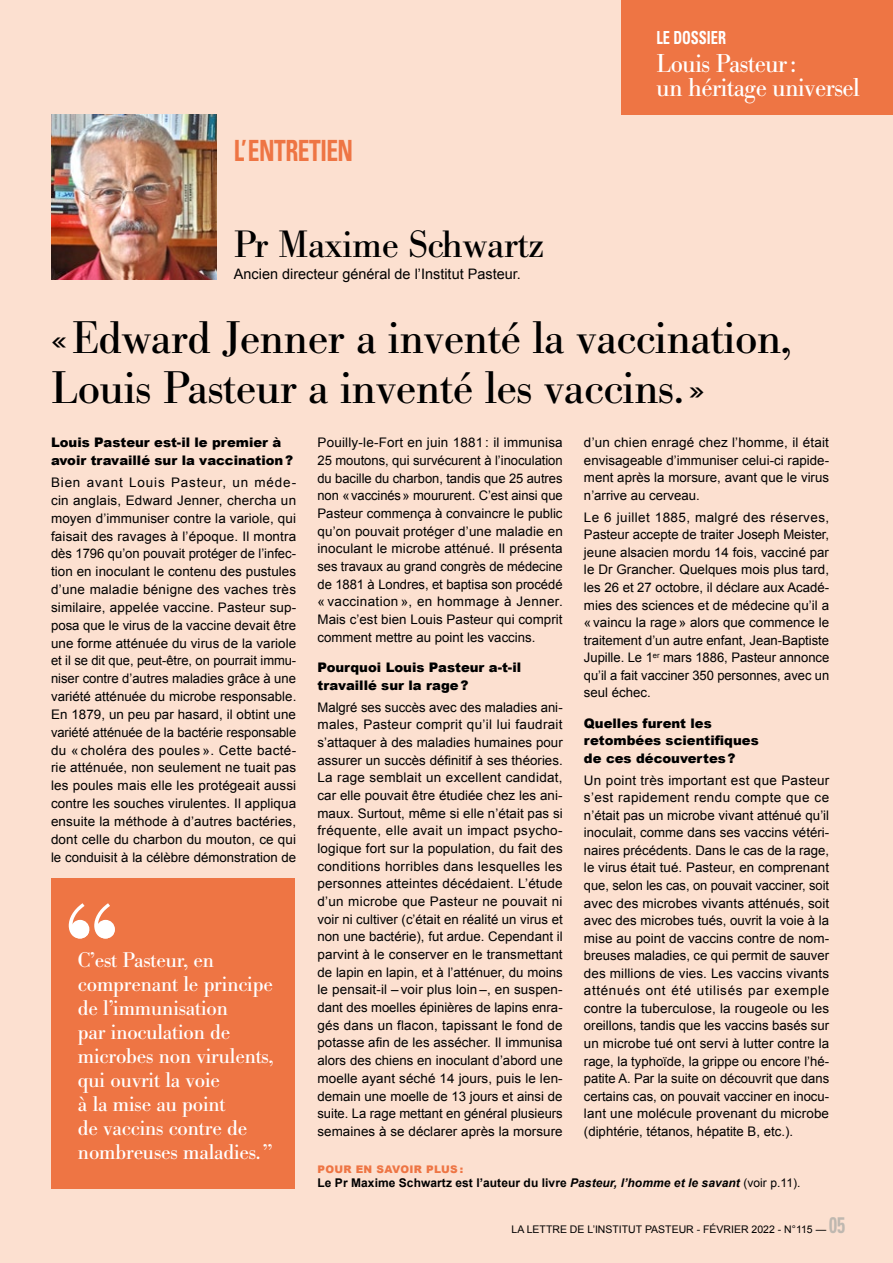
<style>
.page{position:relative;width:893px;height:1263px;background:#fce0d0}
.page>*{position:absolute;margin:0;border:0;box-sizing:border-box;transform-origin:0 0}
.t1{font:45px/49.5px "Bodoni BE";letter-spacing:-.01em;color:#000}
.t2{font:37.5px "Bodoni BE";letter-spacing:-.01em;color:#000}
.t3{font:700 condensed 29.25px "Univers LT Std";letter-spacing:-.02em;color:#ee7544;scale:.8 1}
.t4{font:25.5px/24px "Bodoni BE";letter-spacing:-.02em;color:#fff;scale:.96 1}
.t5{font:21px/24px "Bodoni BE";letter-spacing:-.01em;color:#fff}
.t6{font:700 condensed 18px "Univers LT Std";color:#fff;scale:.8 1}
.t7{font:14.4px "Arial";color:#000}
.t8{font:13.2px/17.7px "Arial";color:#000;text-align:justify}
.t9{font:900 13.2px/17.5px "Arial";color:#000}
.t10{font:700 12px "Arial";letter-spacing:.005em;color:#000}
.t11{font:10.5px "Arial";color:#000}
.t12{font:900 10.5px "Arial";letter-spacing:.03em;color:#ee7544}
.s1{font-style:italic}
.s2{font-weight:400}
.s3{font-family:"Univers LT Std";font-weight:700;font-stretch:condensed;font-size:22.5px;color:#bfb8b0}
</style>
<div class="page">
<div style="left:51px;top:878px;width:244px;height:311px;background:#ee7544"></div>
<svg style="left:69px;top:903px;width:46px;height:35px"></svg>
<img style="left:51px;top:114px;width:166px;height:166px">
<div style="left:622px;top:0;width:271px;height:115px;background:#ee7544"></div>
<h3 class="t3" style="left:234px;top:133px;width:151px">L’ENTRETIEN</h3>
<h2 class="t2" style="left:234px;top:222px;width:312px">Pr Maxime Schwartz</h2>
<p class="t7" style="left:234px;top:264px;width:288px">Ancien directeur général de l’Institut Pasteur.</p>
<h3 class="t6" style="left:657px;top:27px;width:89px">LE DOSSIER</h3>
<h3 class="t4" style="left:657px;top:52px;width:213px">Louis Pasteur:<br>un héritage universel</h3>
<h1 class="t1" style="left:51px;top:314px;width:742px">«Edward Jenner a inventé la vaccination,<br>Louis Pasteur a inventé les vaccins.»</h1>
<p class="t9" style="left:51px;top:433px;width:244px">Louis Pasteur est-il le premier à avoir travaillé sur la vaccination?</p>
<p class="t8" style="left:51px;top:474px;width:247px">Bien avant Louis Pasteur, un méde&shy;cin anglais, Edward Jenner, chercha un moyen d’immuniser contre la variole, qui faisait des ravages à l’époque. Il montra dès 1796 qu’on pouvait protéger de l’infec&shy;tion en inoculant le contenu des pustules d’une maladie bénigne des vaches très similaire, appelée vaccine. Pasteur sup&shy;posa que le virus de la vaccine devait être une forme atténuée du virus de la variole et il se dit que, peut-être, on pourrait immu&shy;niser contre d’autres maladies grâce à une variété atténuée du microbe responsable.<br>En 1879, un peu par hasard, il obtint une variété atténuée de la bactérie responsable du « choléra des poules ». Cette bacté&shy;rie atténuée, non seulement ne tuait pas les poules mais elle les protégeait aussi contre les souches virulentes. Il appliqua ensuite la méthode à d’autres bactéries, dont celle du charbon du mouton, ce qui le conduisit à la célèbre démonstration de</p>
<h3 class="t5" style="left:78px;top:948px;width:197px">C’est Pasteur, en comprenant le principe de l’immunisation<br>par inoculation de microbes non virulents, qui ouvrit la voie<br>à la mise au point<br>de vaccins contre de nombreuses maladies.”</h3>
<p class="t8" style="left:317px;top:434px;width:247px">Pouilly-le-Fort en juin 1881 : il immunisa 25 moutons, qui survécurent à l’inoculation du bacille du charbon, tandis que 25 autres non «vaccinés» moururent. C’est ainsi que Pasteur commença à convaincre le public qu’on pouvait protéger d’une maladie en inoculant le microbe atténué. Il présenta ses travaux au grand congrès de médecine de 1881 à Londres, et baptisa son procédé « vaccination », en hommage à Jenner.<br>Mais c’est bien Louis Pasteur qui comprit comment mettre au point les vaccins.</p>
<p class="t9" style="left:317px;top:658px;width:205px">Pourquoi Louis Pasteur a-t-il travaillé sur la rage?</p>
<p class="t8" style="left:317px;top:698px;width:247px">Malgré ses succès avec des maladies ani&shy;males, Pasteur comprit qu’il lui faudrait s’attaquer à des maladies humaines pour assurer un succès définitif à ses théories.<br>La rage semblait un excellent candidat, car elle pouvait être étudiée chez les ani&shy;maux. Surtout, même si elle n’était pas si fréquente, elle avait un impact psycho&shy;logique fort sur la population, du fait des conditions horribles dans lesquelles les personnes atteintes décédaient. L’étude d’un microbe que Pasteur ne pouvait ni voir ni cultiver (c’était en réalité un virus et non une bactérie), fut ardue. Cependant il parvint à le conserver en le transmettant de lapin en lapin, et à l’atténuer, du moins le pensait-il – voir plus loin –, en suspen&shy;dant des moelles épinières de lapins enra&shy;gés dans un flacon, tapissant le fond de potasse afin de les assécher. Il immunisa alors des chiens en inoculant d’abord une moelle ayant séché 14 jours, puis le len&shy;demain une moelle de 13 jours et ainsi de suite. La rage mettant en général plusieurs semaines à se déclarer après la morsure</p>
<p class="t8" style="left:584px;top:434px;width:247px">d’un chien enragé chez l’homme, il était envisageable d’immuniser celui-ci rapide&shy;ment après la morsure, avant que le virus n’arrive au cerveau.</p>
<p class="t8" style="left:584px;top:508px;width:247px">Le 6 juillet 1885, malgré des réserves, Pasteur accepte de traiter Joseph Meister, jeune alsacien mordu 14 fois, vacciné par le Dr Grancher. Quelques mois plus tard, les 26 et 27 octobre, il déclare aux Acadé&shy;mies des sciences et de médecine qu’il a «vaincu la rage» alors que commence le traitement d’un autre enfant, Jean-Baptiste Jupille. Le 1<sup>er</sup> mars 1886, Pasteur annonce qu’il a fait vacciner 350 personnes, avec un seul échec.</p>
<p class="t9" style="left:584px;top:714px;width:176px">Quelles furent les retombées scientifiques de ces découvertes?</p>
<p class="t8" style="left:584px;top:771px;width:247px">Un point très important est que Pasteur s’est rapidement rendu compte que ce n’était pas un microbe vivant atténué qu’il inoculait, comme dans ses vaccins vétéri&shy;naires précédents. Dans le cas de la rage, le virus était tué. Pasteur, en comprenant que, selon les cas, on pouvait vacciner, soit avec des microbes vivants atténués, soit avec des microbes tués, ouvrit la voie à la mise au point de vaccins contre de nom&shy;breuses maladies, ce qui permit de sauver des millions de vies. Les vaccins vivants atténués ont été utilisés par exemple contre la tuberculose, la rougeole ou les oreillons, tandis que les vaccins basés sur un microbe tué ont servi à lutter contre la rage, la typhoïde, la grippe ou encore l’hé&shy;patite A. Par la suite on découvrit que dans certains cas, on pouvait vacciner en inocu&shy;lant une molécule provenant du microbe (diphtérie, tétanos, hépatite B, etc.).</p>
<p class="t12" style="left:317px;top:1161px;width:147px">POUR EN SAVOIR PLUS :</p>
<p class="t10" style="left:317px;top:1175px;width:485px">Le Pr Maxime Schwartz est l’auteur du livre <span class="s1">Pasteur, l’homme et le savant</span> <span class="s2">(voir p.11).</span></p>
<p class="t11" style="left:512px;top:1223px;width:335px">LA LETTRE DE L’INSTITUT PASTEUR - FÉVRIER 2022 - N°115 — <span class="s3">05</span></p>
</div>
